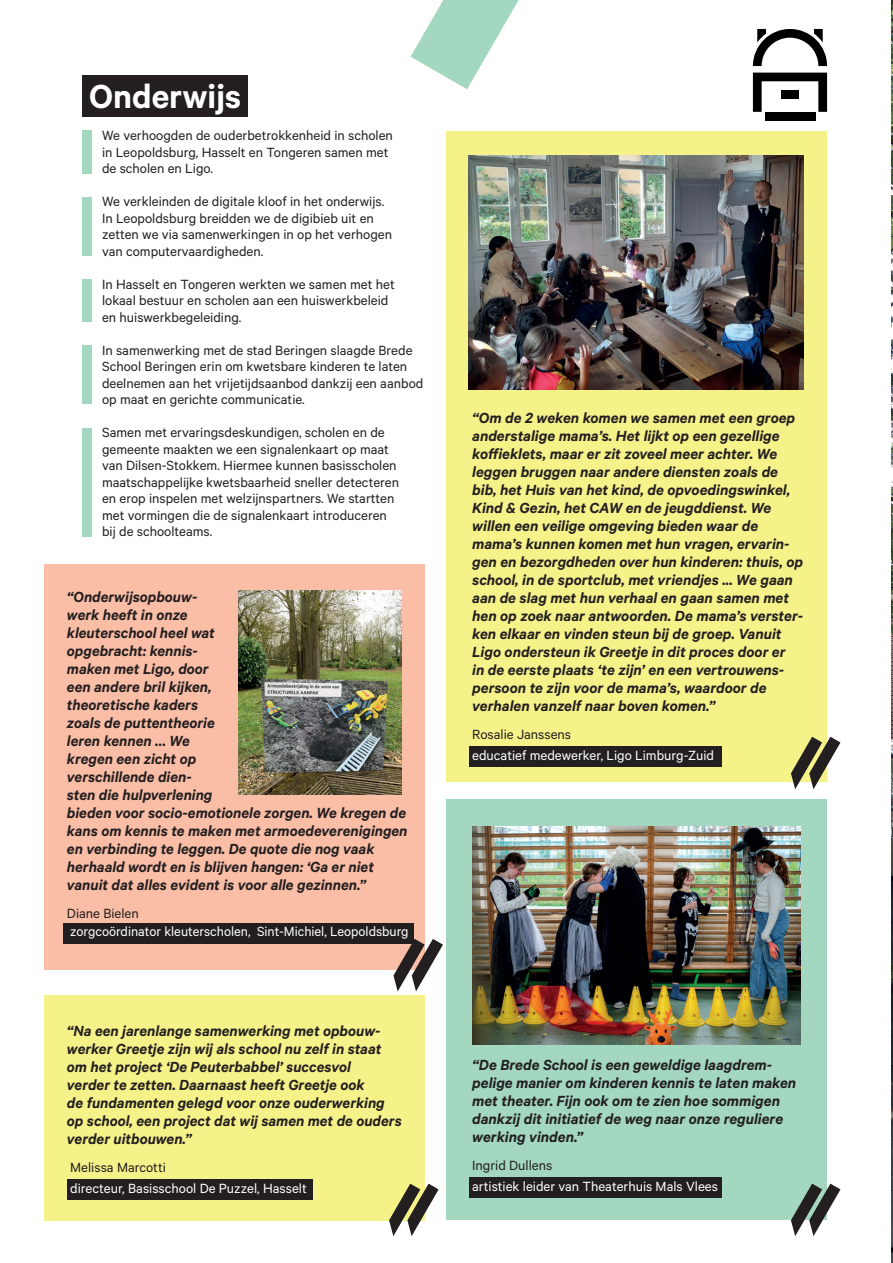
<style>
.page{position:relative;width:893px;height:1263px;background:#fff}
.page>*{position:absolute;margin:0;border:0;box-sizing:border-box;transform-origin:0 0}
.t1{font:600 37.5px "Calibre";color:#fff}
.t2{font:italic 600 16.5px/18px "Calibre";color:#231f20}
.t3{font:15px/16.5px "Calibre";color:#231f20}
.t4{font:15px "Calibre";color:#fff}
</style>
<div class="page">
<img style="left:891px;top:0;width:2px;height:1263px">
<div style="left:45px;top:564px;width:380px;height:405px;background:#fabda6"></div>
<div style="left:45px;top:995px;width:380px;height:225px;background:#f6f28a"></div>
<div style="left:446px;top:799px;width:381px;height:421px;background:#a3d7c0"></div>
<div style="left:446px;top:131px;width:381px;height:651px;background:#f6f28a"></div>
<div style="left:82px;top:75px;width:165px;height:42px;background:#231f20"></div>
<img style="left:472px;top:826px;width:328px;height:219px">
<img style="left:469px;top:156px;width:335px;height:233px">
<img style="left:239px;top:591px;width:163px;height:203px">
<div style="left:67px;top:1179px;width:246px;height:21px;background:#231f20"></div>
<div style="left:63px;top:923px;width:351px;height:21px;background:#231f20"></div>
<div style="left:469px;top:1177px;width:252px;height:20px;background:#231f20"></div>
<div style="left:469px;top:747px;width:252px;height:20px;background:#231f20"></div>
<div style="left:82px;top:130px;width:10px;height:44px;background:#a3d7c0"></div>
<div style="left:82px;top:197px;width:10px;height:59px;background:#a3d7c0"></div>
<div style="left:82px;top:279px;width:10px;height:43px;background:#a3d7c0"></div>
<div style="left:82px;top:428px;width:10px;height:108px;background:#a3d7c0"></div>
<div style="left:82px;top:346px;width:10px;height:58px;background:#a3d7c0"></div>
<div style="left:765px;top:112px;width:50px;height:9px;background:#000001"></div>
<svg style="left:753px;top:73px;width:74px;height:39px"></svg>
<div style="left:781px;top:90px;width:18px;height:9px;background:#000001"></div>
<svg style="left:753px;top:29px;width:74px;height:37px"></svg>
<svg style="left:411px;top:0;width:108px;height:89px"></svg>
<svg style="left:389px;top:1183px;width:50px;height:53px"></svg>
<svg style="left:393px;top:939px;width:50px;height:52px"></svg>
<svg style="left:791px;top:1183px;width:49px;height:53px"></svg>
<svg style="left:791px;top:737px;width:49px;height:52px"></svg>
<h1 class="t1" style="left:89px;top:74px;width:154px">Onderwijs</h1>
<p class="t3" style="left:102px;top:127px;width:292px">We verhoogden de ouderbetrokkenheid in scholen in Leopoldsburg, Hasselt en Tongeren samen met de scholen en Ligo.</p>
<p class="t3" style="left:102px;top:193px;width:292px">We verkleinden de digitale kloof in het onderwijs.<br>In Leopoldsburg breidden we de digibieb uit en zetten we via samenwerkingen in op het verhogen van computervaardigheden.</p>
<p class="t3" style="left:102px;top:275px;width:294px">In Hasselt en Tongeren werkten we samen met het lokaal bestuur en scholen aan een huiswerkbeleid en huiswerkbegeleiding.</p>
<p class="t3" style="left:102px;top:341px;width:323px">In samenwerking met de stad Beringen slaagde Brede School Beringen erin om kwetsbare kinderen te laten deelnemen aan het vrijetijdsaanbod dankzij een aanbod op maat en gerichte communicatie.</p>
<p class="t3" style="left:102px;top:424px;width:298px">Samen met ervaringsdeskundigen, scholen en de gemeente maakten we een signalenkaart op maat van Dilsen-Stokkem. Hiermee kunnen basisscholen maatschappelijke kwetsbaarheid sneller detecteren en erop inspelen met welzijnspartners. We startten met vormingen die de signalenkaart introduceren bij de schoolteams.</p>
<p class="t2" style="left:67px;top:587px;width:342px">“Onderwijsopbouw-<br>werk heeft in onze<br>kleuterschool heel wat<br>opgebracht: kennis-<br>maken met Ligo, door<br>een andere bril kijken,<br>theoretische kaders<br>zoals de puttentheorie<br>leren kennen … We<br>kregen een zicht op<br>verschillende dien-<br>sten die hulpverlening<br>bieden voor socio-emotionele zorgen. We kregen de kans om kennis te maken met armoedeverenigingen en verbinding te leggen. De quote die nog vaak herhaald wordt en is blijven hangen: ‘Ga er niet vanuit dat alles evident is voor alle gezinnen.”</p>
<p class="t3" style="left:67px;top:905px;width:73px">Diane Bielen</p>
<p class="t4" style="left:70px;top:923px;width:340px">zorgcoördinator kleuterscholen, Sint-Michiel, Leopoldsburg</p>
<p class="t2" style="left:67px;top:1021px;width:336px">“Na een jarenlange samenwerking met opbouw&shy;werker Greetje zijn wij als school nu zelf in staat om het project ‘De Peuterbabbel’ succesvol<br>verder te zetten. Daarnaast heeft Greetje ook<br>de fundamenten gelegd voor onze ouderwerking op school, een project dat wij samen met de ouders verder uitbouwen.”</p>
<p class="t3" style="left:70px;top:1159px;width:97px">Melissa Marcotti</p>
<p class="t4" style="left:70px;top:1180px;width:238px">directeur, Basisschool De Puzzel, Hasselt</p>
<p class="t2" style="left:472px;top:408px;width:332px">“Om de 2 weken komen we samen met een groep anderstalige mama’s. Het lijkt op een gezellige koffieklets, maar er zit zoveel meer achter. We leggen bruggen naar andere diensten zoals de bib, het Huis van het kind, de opvoedingswinkel, Kind &amp; Gezin, het CAW en de jeugddienst. We willen een veilige omgeving bieden waar de mama’s kunnen komen met hun vragen, ervarin&shy;gen en bezorgdheden over hun kinderen: thuis, op school, in de sportclub, met vriendjes ... We gaan aan de slag met hun verhaal en gaan samen met hen op zoek naar antwoorden. De mama’s verster&shy;ken elkaar en vinden steun bij de groep. Vanuit Ligo ondersteun ik Greetje in dit proces door er<br>in de eerste plaats ‘te zijn’ en een vertrouwens&shy;persoon te zijn voor de mama’s, waardoor de verhalen vanzelf naar boven komen.”</p>
<p class="t3" style="left:472px;top:726px;width:100px">Rosalie Janssens</p>
<p class="t4" style="left:472px;top:747px;width:243px">educatief medewerker, Ligo Limburg-Zuid</p>
<p class="t2" style="left:472px;top:1055px;width:326px">“De Brede School is een geweldige laagdrem&shy;pelige manier om kinderen kennis te laten maken met theater. Fijn ook om te zien hoe sommigen dankzij dit initiatief de weg naar onze reguliere werking vinden.”</p>
<p class="t3" style="left:472px;top:1156px;width:82px">Ingrid Dullens</p>
<p class="t4" style="left:472px;top:1178px;width:247px">artistiek leider van Theaterhuis Mals Vlees</p>
</div>
